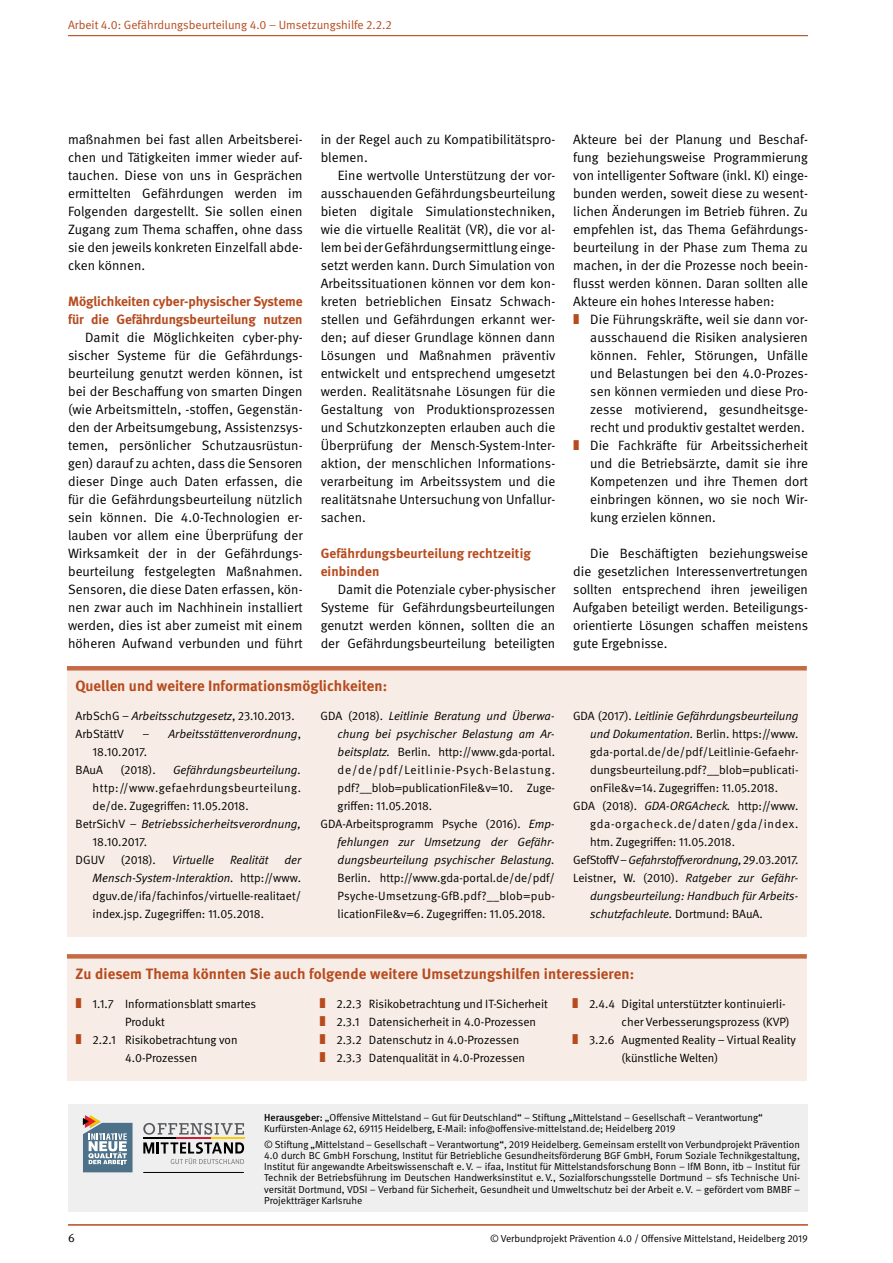
<style>
.page{position:relative;width:893px;height:1263px;background:#fff}
.page>*{position:absolute;margin:0;border:0;box-sizing:border-box;transform-origin:0 0}
.L_H3_Quellen{font:700 15px "DGUV Meta";letter-spacing:.005em;color:#b74b1e}
.P_Fließtext__Einzug{font:13.5px/18px "DGUV Meta";color:#000;text-align:justify}
.P_Fließtext__ohne_Ei{font:700 13.5px/18px "DGUV Meta";letter-spacing:-.005em;color:#b74b1e}
.P_Fließtext__Linksbd{font:700 13.5px/18px "DGUV Meta";letter-spacing:.01em;color:#b74b1e}
.L_Quellen{font:12px/18px "DGUV Meta";color:#000;text-align:justify}
.L_Quellen-2{font:italic 12px/18px "DGUV Meta";color:#000}
.t1{font:12px "DGUV Meta";color:#b74b1e}
.L_Quellen-3{font:italic 12px "DGUV Meta";letter-spacing:-.02em;color:#000}
.t2{font:10.2px/11.2px "DGUV Meta";color:#000}
.s1{font-style:italic}
.s2{font-style:normal}
.s3{font-weight:500}
</style>
<div class="page">
<hr style="left:68px;top:35px;width:740px;height:1px;background:#b74b1e">
<hr style="left:68px;top:1224px;width:740px;height:2px;background:#b74b1e">
<div style="left:68px;top:1105px;width:740px;height:107px;background:#efeff0"></div>
<svg style="left:83px;top:1115px;width:50px;height:57px"></svg>
<hr style="left:143px;top:1172px;width:101px;height:1px;background:#000">
<hr style="left:143px;top:1137px;width:34px;height:2px;background:#000">
<hr style="left:176px;top:1137px;width:35px;height:2px;background:#c72030">
<hr style="left:211px;top:1137px;width:33px;height:2px;background:#ffcb05">
<svg style="left:143px;top:1123px;width:101px;height:12px"></svg>
<svg style="left:143px;top:1142px;width:101px;height:22px"></svg>
<div style="left:67px;top:666px;width:740px;height:270px;background:#f8ede6"></div>
<hr style="left:67px;top:666px;width:740px;height:4px;background:#c46b46">
<div style="left:67px;top:954px;width:740px;height:126px;background:#f8ede6"></div>
<div style="left:67px;top:954px;width:740px;height:5px;background:#c46b46"></div>
<p class="t1" style="left:68px;top:18px;width:325px">Arbeit 4.0: Gefährdungsbeurteilung 4.0 – Umsetzungshilfe 2.2.2</p>
<p class="P_Fließtext__Einzug" style="left:68px;top:131px;width:236px">maßnahmen bei fast allen Arbeitsberei&shy;chen und Tätigkeiten immer wieder auf&shy;tauchen. Diese von uns in Gesprächen ermittelten Gefährdungen werden im Folgenden dargestellt. Sie sollen einen Zugang zum Thema schaffen, ohne dass sie den jeweils konkreten Einzelfall abde&shy;cken können.</p>
<h2 class="P_Fließtext__ohne_Ei" style="left:68px;top:293px;width:236px">Möglichkeiten cyber-physischer Systeme für die Gefährdungsbeurteilung nutzen</h2>
<p class="P_Fließtext__Einzug" style="left:68px;top:329px;width:236px;text-indent:17px">Damit die Möglichkeiten cyber-phy&shy;sischer Systeme für die Gefährdungs&shy;beurteilung genutzt werden können, ist bei der Beschaffung von smarten Dingen (wie Arbeitsmitteln, -stoffen, Gegenstän&shy;den der Arbeitsumgebung, Assistenzsys&shy;temen, persönlicher Schutzausrüstun&shy;gen) darauf zu achten, dass die Sensoren dieser Dinge auch Daten erfassen, die für die Gefährdungsbeurteilung nützlich sein können. Die 4.0-Technologien er&shy;lauben vor allem eine Überprüfung der Wirksamkeit der in der Gefährdungs&shy;beurteilung festgelegten Maßnahmen.<br>Sensoren, die diese Daten erfassen, kön&shy;nen zwar auch im Nachhinein installiert werden, dies ist aber zumeist mit einem höheren Aufwand verbunden und führt</p>
<p class="P_Fließtext__Einzug" style="left:321px;top:131px;width:236px">in der Regel auch zu Kompatibilitätspro&shy;blemen.</p>
<p class="P_Fließtext__Einzug" style="left:321px;top:167px;width:236px;text-indent:17px">Eine wertvolle Unterstützung der vor&shy;ausschauenden Gefährdungsbeurteilung bieten digitale Simulationstechniken, wie die virtuelle Realität (VR), die vor al&shy;lem bei der Gefährdungsermittlung einge&shy;setzt werden kann. Durch Simulation von Arbeitssituationen können vor dem kon&shy;kreten betrieblichen Einsatz Schwach&shy;stellen und Gefährdungen erkannt wer&shy;den; auf dieser Grundlage können dann Lösungen und Maßnahmen präventiv entwickelt und entsprechend umgesetzt werden. Realitätsnahe Lösungen für die Gestaltung von Produktionsprozessen und Schutzkonzepten erlauben auch die Überprüfung der Mensch-System-Inter&shy;aktion, der menschlichen Informations&shy;verarbeitung im Arbeitssystem und die realitätsnahe Untersuchung von Unfallur&shy;sachen.</p>
<h2 class="P_Fließtext__Linksbd" style="left:321px;top:545px;width:212px">Gefährdungsbeurteilung rechtzeitig einbinden</h2>
<p class="P_Fließtext__Einzug" style="left:321px;top:581px;width:236px;text-indent:17px">Damit die Potenziale cyber-physischer Systeme für Gefährdungsbeurteilungen genutzt werden können, sollten die an der Gefährdungsbeurteilung beteiligten</p>
<p class="L_H3_Quellen" style="left:75px;top:677px;width:313px">Quellen und weitere Informationsmöglichkeiten:</p>
<p class="L_Quellen" style="left:76px;top:707px;width:220px">ArbSchG – <span class="s1">Arbeitsschutzgesetz</span>, 23.10.2013.</p>
<p class="L_Quellen" style="left:76px;top:725px;width:50px">ArbStättV</p>
<p class="L_Quellen" style="left:338px;top:707px;width:219px;text-indent:-17px">GDA (2018). <span class="s1">Leitlinie Beratung und Überwa&shy;chung bei psychischer Belastung am Ar&shy;beitsplatz.</span> Berlin. http://www.gda-portal. de/de/pdf/Leitlinie-Psych-Belastung. pdf?__blob=publicationFile&amp;v=10. Zuge&shy;griffen: 11.05.2018.</p>
<p class="L_Quellen" style="left:338px;top:815px;width:219px;text-indent:-17px">GDA-Arbeitsprogramm Psyche (2016). <span class="s1">Emp&shy;fehlungen zur Umsetzung der Gefähr&shy;dungsbeurteilung psychischer Belastung.<br></span>Berlin. http://www.gda-portal.de/de/pdf/ Psyche-Umsetzung-GfB.pdf?__blob=pub&shy;licationFile&amp;v=6. Zugegriffen: 11.05.2018.</p>
<p class="L_Quellen-2" style="left:93px;top:725px;width:210px;text-indent:50px"><span class="s2">–</span> Arbeitsstättenverordnung<span class="s2">,<br>18.10.2017.</span></p>
<p class="L_Quellen" style="left:76px;top:761px;width:29px">BAuA</p>
<p class="L_Quellen" style="left:121px;top:761px;width:37px">(2018).</p>
<p class="L_Quellen" style="left:93px;top:761px;width:210px;text-indent:80px"><span class="s1">Gefährdungsbeurteilung. </span>http://www.gefaehrdungsbeurteilung. de/de. Zugegriffen: 11.05.2018.</p>
<p class="L_Quellen-2" style="left:93px;top:815px;width:210px;text-indent:-17px"><span class="s2">BetrSichV –</span> Betriebssicherheitsverordnung,<br><span class="s2">18.10.2017.</span></p>
<p class="L_Quellen" style="left:76px;top:851px;width:31px">DGUV</p>
<p class="L_Quellen" style="left:121px;top:851px;width:37px">(2018).</p>
<p class="L_Quellen-2" style="left:172px;top:851px;width:44px">Virtuelle</p>
<p class="L_Quellen-2" style="left:230px;top:851px;width:40px">Realität</p>
<p class="L_Quellen" style="left:93px;top:851px;width:210px;text-indent:192px"><span class="s1">der Mensch-System-Interaktion.</span> http://www. dguv.de/ifa/fachinfos/virtuelle-realitaet/ index.jsp. Zugegriffen: 11.05.2018.</p>
<p class="P_Fließtext__Einzug" style="left:573px;top:131px;width:236px">Akteure bei der Planung und Beschaf&shy;fung beziehungsweise Programmierung von intelligenter Software (inkl. KI) einge&shy;bunden werden, soweit diese zu wesent&shy;lichen Änderungen im Betrieb führen. Zu empfehlen ist, das Thema Gefährdungs&shy;beurteilung in der Phase zum Thema zu machen, in der die Prozesse noch beein&shy;flusst werden können. Daran sollten alle Akteure ein hohes Interesse haben:</p>
<p class="P_Fließtext__Einzug" style="left:590px;top:311px;width:219px">Die Führungskräfte, weil sie dann vor&shy;ausschauend die Risiken analysieren können. Fehler, Störungen, Unfälle und Belastungen bei den 4.0-Prozes&shy;sen können vermieden und diese Pro&shy;zesse motivierend, gesundheitsge&shy;recht und produktiv gestaltet werden.</p>
<p class="P_Fließtext__Einzug" style="left:590px;top:437px;width:219px">Die Fachkräfte für Arbeitssicherheit und die Betriebsärzte, damit sie ihre Kompetenzen und ihre Themen dort einbringen können, wo sie noch Wir&shy;kung erzielen können.</p>
<p class="P_Fließtext__Einzug" style="left:573px;top:545px;width:236px;text-indent:17px">Die Beschäftigten beziehungsweise die gesetzlichen Interessenvertretungen sollten entsprechend ihren jeweiligen Aufgaben beteiligt werden. Beteiligungs&shy;orientierte Lösungen schaffen meistens gute Ergebnisse.</p>
<p class="L_Quellen" style="left:590px;top:707px;width:210px;text-indent:-17px">GDA (2017). <span class="s1">Leitlinie Gefährdungsbeurteilung und Dokumentation.</span> Berlin. https://www. gda-portal.de/de/pdf/Leitlinie-Gefaehr&shy;dungsbeurteilung.pdf?__blob=publicati&shy;onFile&amp;v=14. Zugegriffen: 11.05.2018.</p>
<p class="L_Quellen" style="left:590px;top:797px;width:210px;text-indent:-17px">GDA (2018). <span class="s1">GDA-ORGAcheck.</span> http://www. gda-orgacheck.de/daten/gda/index. htm. Zugegriffen: 11.05.2018.</p>
<p class="L_Quellen-3" style="left:573px;top:853px;width:227px"><span class="s2">GefStoffV –</span> Gefahrstoffverordnung, <span class="s2">29.03.2017.</span></p>
<p class="L_Quellen-2" style="left:590px;top:869px;width:210px;text-align:justify;text-indent:-17px"><span class="s2">Leistner, W. (2010).</span> Ratgeber zur Gefähr&shy;dungsbeurteilung: Handbuch für Arbeits&shy;schutzfachleute. <span class="s2">Dortmund: BAuA.</span></p>
<p class="L_H3_Quellen" style="left:75px;top:965px;width:560px">Zu diesem Thema könnten Sie auch folgende weitere Umsetzungshilfen interessieren:</p>
<p class="L_Quellen" style="left:125px;top:995px;width:132px;text-indent:-32px">1.1.7 Informationsblatt smartes<br>Produkt</p>
<p class="L_Quellen" style="left:125px;top:1031px;width:114px;text-indent:-32px">2.2.1 Risikobetrachtung von<br>4.0-Prozessen</p>
<p class="L_Quellen" style="left:336px;top:995px;width:213px">2.2.3 Risikobetrachtung und IT-Sicherheit</p>
<p class="L_Quellen" style="left:336px;top:1013px;width:201px">2.3.1 Datensicherheit in 4.0-Prozessen</p>
<p class="L_Quellen" style="left:336px;top:1031px;width:184px">2.3.2 Datenschutz in 4.0-Prozessen</p>
<p class="L_Quellen" style="left:336px;top:1049px;width:190px">2.3.3 Datenqualität in 4.0-Prozessen</p>
<p class="L_Quellen" style="left:622px;top:995px;width:170px;text-indent:-32px">2.4.4 Digital unterstützter kontinuierli&shy;cher Verbesserungsprozess (KVP)</p>
<p class="L_Quellen" style="left:622px;top:1031px;width:176px;text-indent:-32px">3.2.6 Augmented Reality – Virtual Reality (künstliche Welten)</p>
<p class="t2" style="left:264px;top:1112px;width:500px"><span class="s3">Herausgeber:</span> „Offensive Mittelstand – Gut für Deutschland“ – Stiftung „Mittelstand – Gesellschaft – Verantwortung“<br>Kurfürsten-Anlage 62, 69115 Heidelberg, E-Mail: info@offensive-mittelstand.de; Heidelberg 2019</p>
<p class="t2" style="left:264px;top:1138px;width:537px;text-align:justify">© Stiftung „Mittelstand – Gesellschaft – Verantwortung“, 2019 Heidelberg. Gemeinsam erstellt von Verbundprojekt Prävention 4.0 durch BC GmbH Forschung, Institut für Betriebliche Gesundheitsförderung BGF GmbH, Forum Soziale Technikgestaltung, Institut für angewandte Arbeitswissenschaft e. V. – ifaa, Institut für Mittelstandsforschung Bonn – IfM Bonn, itb – Institut für Technik der Betriebsführung im Deutschen Handwerksinstitut e. V., Sozialforschungsstelle Dortmund – sfs Technische Uni&shy;versität Dortmund, VDSI – Verband für Sicherheit, Gesundheit und Umweltschutz bei der Arbeit e. V. – gefördert vom BMBF – Projektträger Karlsruhe</p>
<p class="L_Quellen" style="left:68px;top:1229px;width:8px">6</p>
<p class="t2" style="left:490px;top:1233px;width:319px">© Verbundprojekt Prävention 4.0 / Offensive Mittelstand, Heidelberg 2019</p>
</div>
